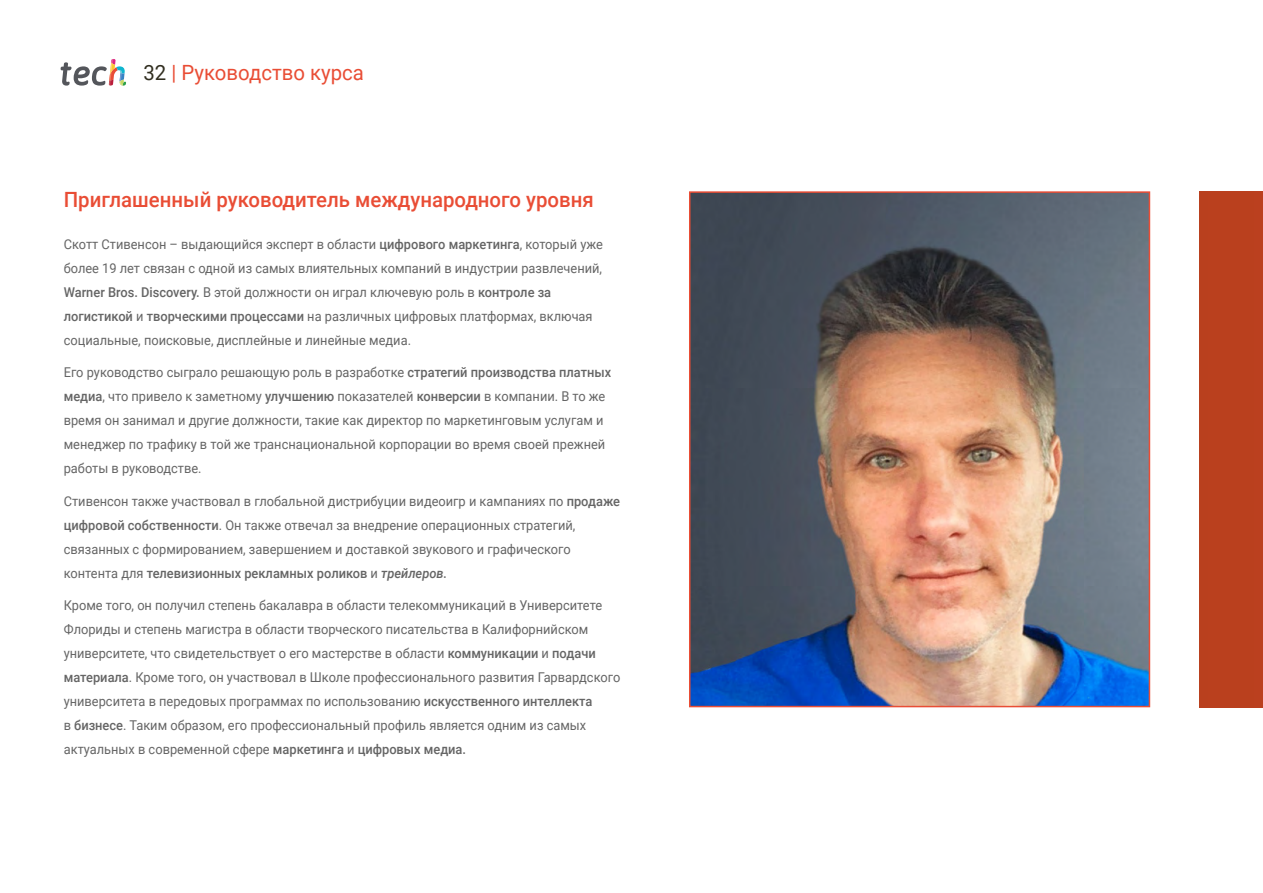
<style>
.page{position:relative;width:1263px;height:893px;background:#fff}
.page>*{position:absolute;margin:0;border:0;box-sizing:border-box;transform-origin:0 0}
.t1{font:500 21px "Roboto";color:#e94d35}
.t2{font:21px "Roboto";color:#e94d35}
.t3{font:13.5px/24px "Roboto";color:#656565;scale:.95 1}
.s1{color:#312e20}
.s2{font-weight:500}
.s3{font-weight:500;font-style:italic}
</style>
<div class="page">
<div style="left:1199px;top:191px;width:64px;height:516px;background:#ba401e"></div>
<img style="left:692px;top:194px;width:455px;height:510px">
<div style="left:689px;top:191px;width:461px;height:516px;border:2px solid #e94d35"></div>
<svg style="left:61px;top:59px;width:65px;height:27px"></svg>
<h1 class="t2" style="left:144px;top:57px;width:222px"><span class="s1">32</span> | Руководство курса</h1>
<h1 class="t1" style="left:64px;top:185px;width:531px">Приглашенный руководитель международного уровня</h1>
<p class="t3" style="left:64px;top:231px;width:569px">Скотт Стивенсон – выдающийся эксперт в области <span class="s2">цифрового маркетинга</span>, который уже более 19 лет связан с одной из самых влиятельных компаний в индустрии развлечений, <span class="s2">Warner Bros. Discovery.</span> В этой должности он играл ключевую роль в <span class="s2">контроле за логистикой</span> и <span class="s2">творческими процессами</span> на различных цифровых платформах, включая социальные, поисковые, дисплейные и линейные медиа.</p>
<p class="t3" style="left:64px;top:360px;width:578px">Его руководство сыграло решающую роль в разработке <span class="s2">стратегий производства платных медиа</span>, что привело к заметному <span class="s2">улучшению</span> показателей <span class="s2">конверсии</span> в компании. В то же время он занимал и другие должности, такие как директор по маркетинговым услугам и менеджер по трафику в той же транснациональной корпорации во время своей прежней работы в руководстве.</p>
<p class="t3" style="left:64px;top:488px;width:587px">Стивенсон также участвовал в глобальной дистрибуции видеоигр и кампаниях по <span class="s2">продаже цифровой собственности</span>. Он также отвечал за внедрение операционных стратегий, связанных с формированием, завершением и доставкой звукового и графического контента для <span class="s2">телевизионных рекламных роликов</span> и <span class="s3">трейлеров.</span></p>
<p class="t3" style="left:64px;top:593px;width:587px">Кроме того, он получил степень бакалавра в области телекоммуникаций в Университете Флориды и степень магистра в области творческого писательства в Калифорнийском университете, что свидетельствует о его мастерстве в области <span class="s2">коммуникации</span> и <span class="s2">подачи материала</span>. Кроме того, он участвовал в Школе профессионального развития Гарвардского университета в передовых программах по использованию <span class="s2">искусственного интеллекта<br></span>в <span class="s2">бизнесе</span>. Таким образом, его профессиональный профиль является одним из самых актуальных в современной сфере <span class="s2">маркетинга</span> и <span class="s2">цифровых медиа.</span></p>
</div>
